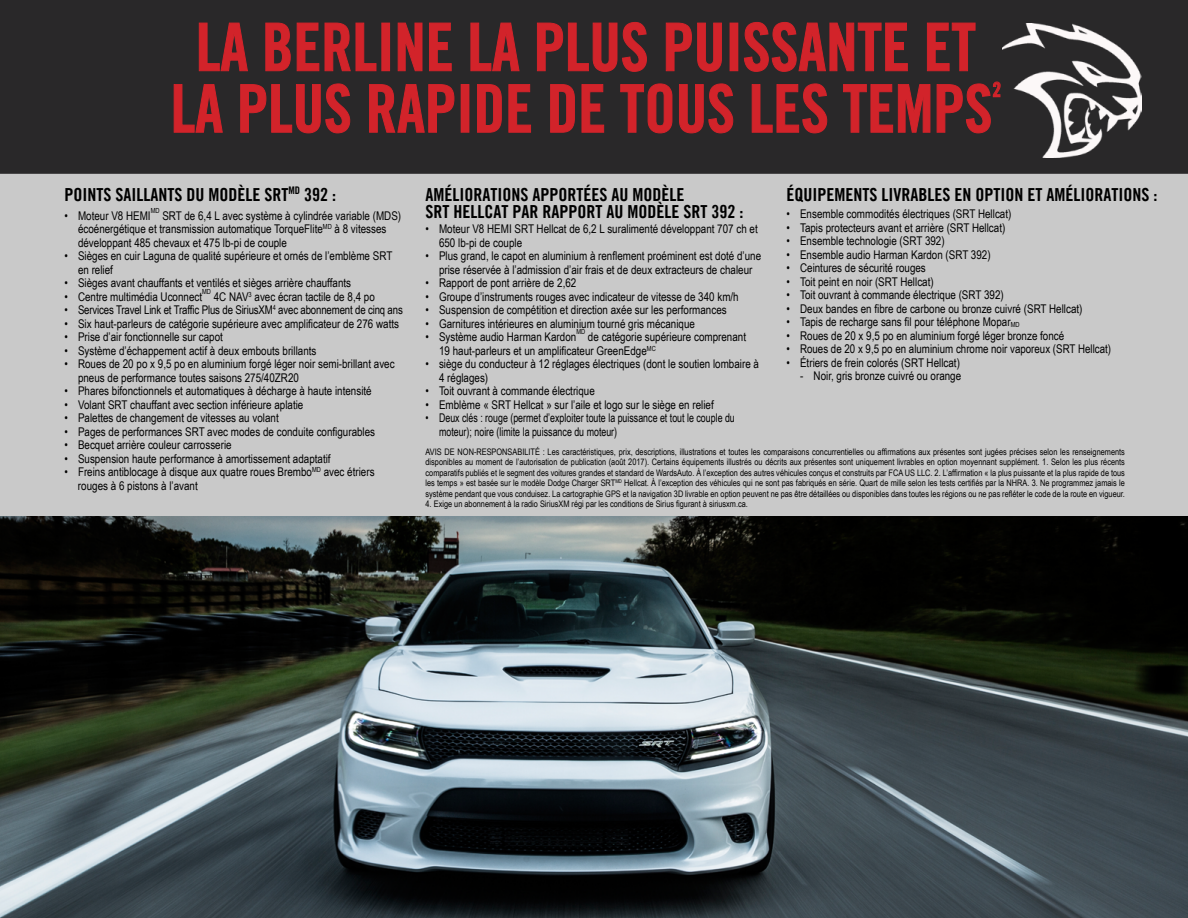
<style>
.page{position:relative;width:1188px;height:918px;background:#fff}
.page>*{position:absolute;margin:0;border:0;box-sizing:border-box;transform-origin:0 0}
.t1{font:66px "Trade Gothic Bold Cond Twenty";color:#d2232a;scale:.95 1}
.t2{font:20.1px "Trade Gothic Bold Cond Twenty";color:#d2232a;scale:.95 1}
.t3{font:18px "Trade Gothic Bold Cond Twenty";color:#000}
.t4{font:12px/13.5px "Arial Narrow";color:#000}
.t5{font:12px/13.5px "Arial Narrow";color:#000;scale:.9 1}
.t6{font:9px/10.5px "Arial Narrow";color:#000;text-align:justify}
.t7{font:7.05px "Arial Narrow";color:#000}
</style>
<div class="page">
<div style="left:0;top:0;width:1188px;height:200px;background:#292829"></div>
<div style="left:0;top:174px;width:1188px;height:342px;background:#c9c9c9"></div>
<svg style="left:199px;top:22px;width:49px;height:49px"></svg>
<svg style="left:265px;top:22px;width:112px;height:49px"></svg>
<div style="left:381px;top:23px;width:9px;height:48px;border:1px solid #d2232a"></div>
<svg style="left:397px;top:22px;width:26px;height:49px"></svg>
<svg style="left:429px;top:22px;width:23px;height:49px"></svg>
<svg style="left:470px;top:22px;width:50px;height:49px"></svg>
<svg style="left:537px;top:22px;width:110px;height:50px"></svg>
<svg style="left:666px;top:22px;width:56px;height:50px"></svg>
<div style="left:730px;top:23px;width:8px;height:48px;border:1px solid #d2232a"></div>
<svg style="left:744px;top:22px;width:164px;height:50px"></svg>
<svg style="left:927px;top:22px;width:49px;height:49px"></svg>
<svg style="left:173px;top:84px;width:50px;height:49px"></svg>
<svg style="left:240px;top:83px;width:110px;height:51px"></svg>
<svg style="left:369px;top:84px;width:86px;height:49px"></svg>
<div style="left:461px;top:84px;width:8px;height:49px;border:1px solid #d2232a"></div>
<svg style="left:477px;top:84px;width:25px;height:49px"></svg>
<svg style="left:508px;top:84px;width:23px;height:49px"></svg>
<svg style="left:550px;top:84px;width:25px;height:49px"></svg>
<svg style="left:581px;top:84px;width:23px;height:49px"></svg>
<svg style="left:620px;top:83px;width:53px;height:51px"></svg>
<svg style="left:679px;top:83px;width:55px;height:51px"></svg>
<svg style="left:751px;top:83px;width:76px;height:51px"></svg>
<svg style="left:843px;top:81px;width:158px;height:53px"></svg>
<img style="left:0;top:516px;width:1188px;height:402px">
<img style="left:1002px;top:23px;width:140px;height:134px">
<h1 class="t1" style="left:196px;top:7px;width:99px">LA BERLINE</h1>
<h1 class="t1" style="left:468px;top:7px;width:100px">LA PLUS</h1>
<h1 class="t1" style="left:663px;top:7px;width:30px">PUISSANTE</h1>
<h1 class="t1" style="left:924px;top:7px;width:27px">ET</h1>
<h1 class="t1" style="left:171px;top:69px;width:100px">LA PLUS</h1>
<h1 class="t1" style="left:366px;top:69px;width:30px">RAPIDE</h1>
<h1 class="t1" style="left:547px;top:69px;width:108px">DE TOUS</h1>
<h1 class="t1" style="left:749px;top:69px;width:131px">LES TEMPS</h1>
<h2 class="t2" style="left:993px;top:77px;width:10px">2</h2>
<h3 class="t3" style="left:64px;top:184px;width:9px">POINTS</h3>
<h3 class="t3" style="left:115px;top:184px;width:9px">SAILLANTS</h3>
<h3 class="t3" style="left:186px;top:184px;width:67px">DUMODÈLESRT</h3>
<h3 class="t3" style="left:288px;top:184px;width:49px"><sup>MD</sup> 392 :</h3>
<h3 class="t3" style="left:426px;top:184px;width:9px">AMÉLIORATIONS</h3>
<h3 class="t3" style="left:533px;top:184px;width:10px">APPORTÉES</h3>
<h3 class="t3" style="left:611px;top:184px;width:66px">AUMODÈLE</h3>
<h3 class="t3" style="left:426px;top:200px;width:9px">SRTHELLCAT</h3>
<h3 class="t3" style="left:513px;top:200px;width:40px">PAR RAPPORT</h3>
<h3 class="t3" style="left:607px;top:200px;width:138px">AU MODÈLE SRT 392:</h3>
<h3 class="t3" style="left:787px;top:184px;width:10px">ÉQUIPEMENTS</h3>
<h3 class="t3" style="left:882px;top:184px;width:29px">LIVRABLES</h3>
<h3 class="t3" style="left:955px;top:184px;width:30px">EN OPTION</h3>
<h3 class="t3" style="left:1028px;top:184px;width:28px">ET AMÉLIORATIONS</h3>
<h3 class="t3" style="left:1153px;top:184px;width:5px">:</h3>
<p class="t7" style="left:151px;top:205px;width:10px">MD</p>
<p class="t4" style="left:78px;top:209px;width:325px;text-indent:84px">SRT de 6,4 L avec système à cylindrée variable (MDS) écoénergétique et transmission automatique TorqueFlite<sup>MD</sup> à 8 vitesses développant 485 chevaux et 475 lb-pi de couple</p>
<p class="t4" style="left:78px;top:249px;width:316px;text-indent:-14px">• Sièges en cuir Laguna de qualité supérieure et ornés de l’emblème SRT en relief</p>
<p class="t4" style="left:65px;top:276px;width:288px">• Sièges avant chauffants et ventilés et sièges arrière chauffants</p>
<p class="t4" style="left:65px;top:290px;width:139px">• Centre multimédia Uconnect</p>
<p class="t4" style="left:787px;top:207px;width:226px">• Ensemble commodités électriques (SRT Hellcat)</p>
<p class="t4" style="left:787px;top:221px;width:220px">• Tapis protecteurs avant et arrière (SRT Hellcat)</p>
<p class="t4" style="left:787px;top:234px;width:160px">• Ensemble technologie (SRT 392)</p>
<p class="t4" style="left:787px;top:248px;width:206px">• Ensemble audio Harman Kardon (SRT 392)</p>
<p class="t4" style="left:787px;top:261px;width:141px">• Ceintures de sécurité rouges</p>
<p class="t4" style="left:787px;top:275px;width:149px">• Toit peint en noir (SRT Hellcat)</p>
<p class="t4" style="left:787px;top:288px;width:219px">• Toit ouvrant à commande électrique (SRT 392)</p>
<p class="t4" style="left:787px;top:302px;width:297px">• Deux bandes en fibre de carbone ou bronze cuivré (SRT Hellcat)</p>
<p class="t4" style="left:787px;top:315px;width:235px">• Tapis de recharge sans fil pour téléphone Mopar<sub>MD</sub></p>
<p class="t4" style="left:787px;top:329px;width:279px">• Roues de 20 x 9,5 po en aluminium forgé léger bronze foncé</p>
<p class="t4" style="left:787px;top:342px;width:326px">• Roues de 20 x 9,5 po en aluminium chrome noir vaporeux (SRT Hellcat)</p>
<p class="t4" style="left:787px;top:356px;width:175px">• Étriers de frein colorés (SRT Hellcat)</p>
<p class="t4" style="left:800px;top:369px;width:163px">- Noir, gris bronze cuivré ou orange</p>
<p class="t4" style="left:64px;top:209px;width:88px">• Moteur V8 HEMI</p>
<p class="t4" style="left:439px;top:222px;width:320px;text-indent:-14px">• Moteur V8 HEMI SRT Hellcat de 6,2 L suralimenté développant 707 ch et<br>650 lb-pi de couple</p>
<p class="t4" style="left:426px;top:249px;width:337px;text-align:center">• Plus grand, le capot en aluminium à renflement proéminent est doté d’une prise réservée à l’admission d’air frais et de deux extracteurs de chaleur</p>
<p class="t4" style="left:426px;top:276px;width:152px">• Rapport de pont arrière de 2,62</p>
<p class="t4" style="left:426px;top:290px;width:315px">• Groupe d’instruments rouges avec indicateur de vitesse de 340 km/h</p>
<p class="t4" style="left:426px;top:303px;width:303px">• Suspension de compétition et direction axée sur les performances</p>
<p class="t4" style="left:426px;top:317px;width:271px">• Garnitures intérieures en aluminium tourné gris mécanique</p>
<p class="t4" style="left:426px;top:330px;width:152px">• Système audio Harman Kardon</p>
<p class="t7" style="left:202px;top:286px;width:10px">MD</p>
<p class="t4" style="left:214px;top:290px;width:163px">4C NAV<sup>3</sup> avec écran tactile de 8,4 po</p>
<p class="t4" style="left:64px;top:303px;width:340px">• Services Travel Link et Traffic Plus de SiriusXM<sup>4</sup> avec abonnement de cinq ans</p>
<p class="t4" style="left:64px;top:317px;width:336px">• Six haut-parleurs de catégorie supérieure avec amplificateur de 276 watts</p>
<p class="t4" style="left:64px;top:330px;width:160px">• Prise d’air fonctionnelle sur capot</p>
<p class="t4" style="left:64px;top:344px;width:253px">• Système d’échappement actif à deux embouts brillants</p>
<p class="t4" style="left:78px;top:357px;width:318px;text-indent:-14px">• Roues de 20 po x 9,5 po en aluminium forgé léger noir semi-brillant avec pneus de performance toutes saisons 275/40ZR20</p>
<p class="t4" style="left:64px;top:384px;width:309px">• Phares bifonctionnels et automatiques à décharge à haute intensité</p>
<p class="t4" style="left:64px;top:398px;width:240px">• Volant SRT chauffant avec section inférieure aplatie</p>
<p class="t4" style="left:64px;top:411px;width:216px">• Palettes de changement de vitesses au volant</p>
<p class="t4" style="left:64px;top:425px;width:312px">• Pages de performances SRT avec modes de conduite configurables</p>
<p class="t4" style="left:64px;top:438px;width:169px">• Becquet arrière couleur carrosserie</p>
<p class="t4" style="left:64px;top:452px;width:268px">• Suspension haute performance à amortissement adaptatif</p>
<p class="t4" style="left:78px;top:465px;width:298px;text-indent:-13px">• Freins antiblocage à disque aux quatre roues Brembo<sup>MD</sup> avec étriers rouges à 6 pistons à l’avant</p>
<p class="t7" style="left:576px;top:327px;width:10px">MD</p>
<p class="t4" style="left:439px;top:330px;width:309px;text-indent:149px">de catégorie supérieure comprenant<br>19 haut-parleurs et un amplificateur GreenEdge<sup>MC</sup></p>
<p class="t4" style="left:439px;top:357px;width:321px;text-indent:-14px">• siège du conducteur à 12 réglages électriques (dont le soutien lombaire à<br>4 réglages)</p>
<p class="t4" style="left:426px;top:384px;width:171px">• Toit ouvrant à commande électrique</p>
<p class="t4" style="left:426px;top:398px;width:290px">• Emblème « SRT Hellcat » sur l’aile et logo sur le siège en relief</p>
<p class="t5" style="left:439px;top:411px;width:330px;text-indent:-14px">• Deux clés : rouge (permet d’exploiter toute la puissance et tout le couple du moteur); noire (limite la puissance du moteur)</p>
<p class="t6" style="left:426px;top:446px;width:701px">AVIS DE NON-RESPONSABILITÉ : Les caractéristiques, prix, descriptions, illustrations et toutes les comparaisons concurrentielles ou affirmations aux présentes sont jugées précises selon les renseignements disponibles au moment de l’autorisation de publication (août 2017). Certains équipements illustrés ou décrits aux présentes sont uniquement livrables en option moyennant supplément. 1. Selon les plus récents comparatifs publiés et le segment des voitures grandes et standard de WardsAuto. À l’exception des autres véhicules conçus et construits par FCA US LLC. 2. L’affirmation « la plus puissante et la plus rapide de tous les temps » est basée sur le modèle Dodge Charger SRT<sup>MD</sup> Hellcat. À l’exception des véhicules qui ne sont pas fabriqués en série. Quart de mille selon les tests certifiés par la NHRA. 3. Ne programmez jamais le système pendant que vous conduisez. La cartographie GPS et la navigation 3D livrable en option peuvent ne pas être détaillées ou disponibles dans toutes les régions ou ne pas refléter le code de la route en vigueur.</p>
<p class="t6" style="left:426px;top:499px;width:324px">4. Exige un abonnement à la radio SiriusXM régi par les conditions de Sirius figurant à siriusxm.ca.</p>
</div>
